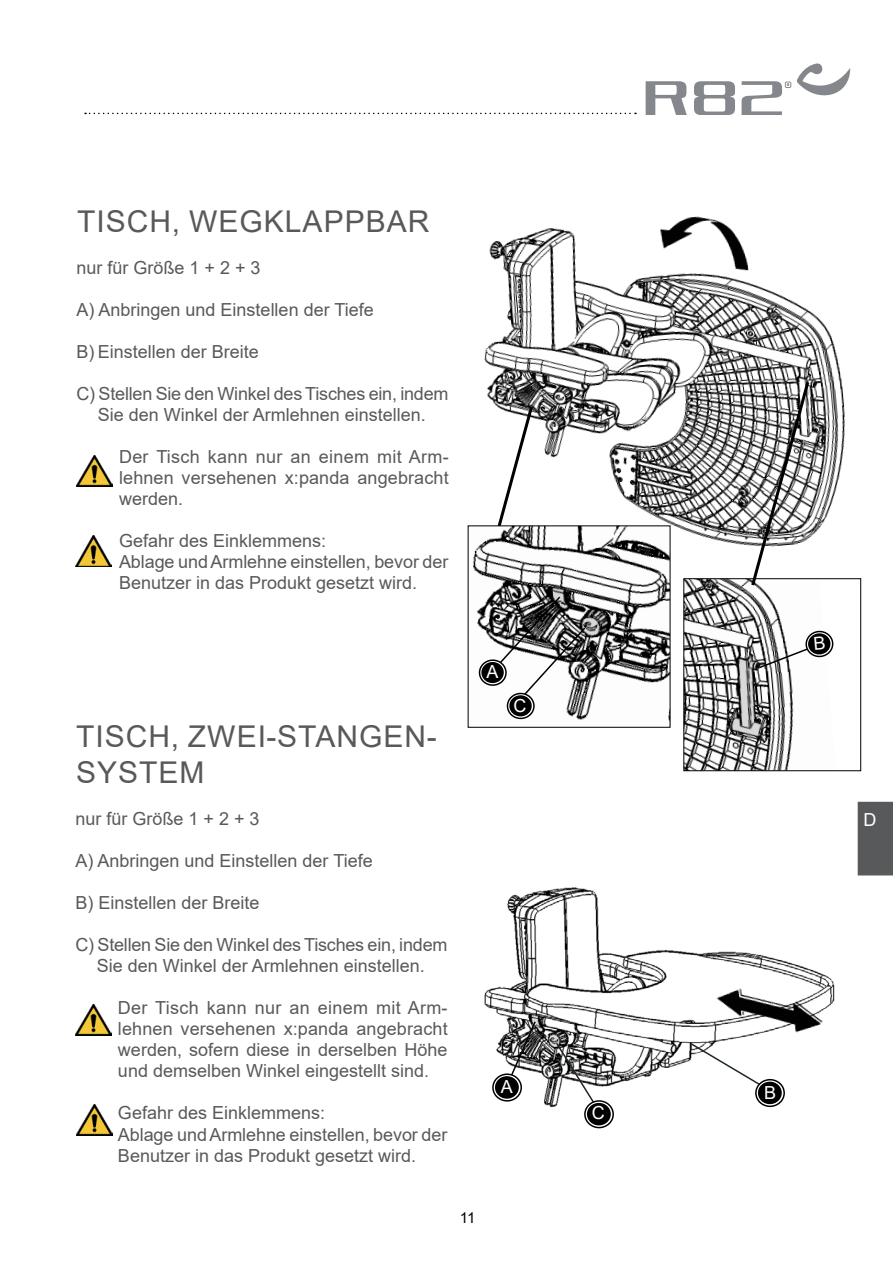
<style>
.page{position:relative;width:893px;height:1263px;background:#fff}
.page>*{position:absolute;margin:0;border:0;box-sizing:border-box;transform-origin:0 0}
.t1{font:30px/36px "Arial";letter-spacing:.035em;color:#58595b}
.t2{font:18px/21px "Arial";color:#58595b;text-align:center}
.t3{font:18px "Arial";color:#fff}
.t4{font:15px "Arial";color:#000}
</style>
<div class="page">
<img style="left:467px;top:228px;width:395px;height:369px">
<svg style="left:495px;top:403px;width:40px;height:122px"></svg>
<img style="left:654px;top:216px;width:101px;height:67px">
<img style="left:470px;top:527px;width:198px;height:193px">
<div style="left:468px;top:525px;width:202px;height:203px;border:1px solid #000"></div>
<svg style="left:488px;top:595px;width:99px;height:112px"></svg>
<svg style="left:479px;top:660px;width:27px;height:25px"></svg>
<div style="left:479px;top:659px;width:28px;height:27px;border:2px solid #000;border-radius:50%"></div>
<div style="left:482px;top:663px;width:21px;height:19px;background:#000;border-radius:50%"></div>
<div style="left:481px;top:662px;width:23px;height:21px;border:2px solid #000;border-radius:50%"></div>
<svg style="left:507px;top:693px;width:27px;height:25px"></svg>
<div style="left:507px;top:693px;width:28px;height:26px;border:2px solid #000;border-radius:50%"></div>
<div style="left:510px;top:696px;width:21px;height:20px;background:#000;border-radius:50%"></div>
<div style="left:509px;top:695px;width:23px;height:21px;border:2px solid #000;border-radius:50%"></div>
<img style="left:685px;top:580px;width:151px;height:189px">
<div style="left:683px;top:578px;width:178px;height:193px;border:1px solid #000"></div>
<svg style="left:749px;top:379px;width:62px;height:210px"></svg>
<img style="left:484px;top:862px;width:377px;height:267px">
<svg style="left:506px;top:1020px;width:31px;height:66px"></svg>
<svg style="left:493px;top:1074px;width:28px;height:27px"></svg>
<div style="left:492px;top:1073px;width:30px;height:28px;border:2px solid #000;border-radius:50%"></div>
<div style="left:496px;top:1077px;width:22px;height:21px;background:#000;border-radius:50%"></div>
<div style="left:495px;top:1076px;width:24px;height:23px;border:2px solid #000;border-radius:50%"></div>
<svg style="left:689px;top:1042px;width:76px;height:46px"></svg>
<svg style="left:756px;top:1080px;width:28px;height:26px"></svg>
<div style="left:755px;top:1079px;width:30px;height:28px;border:2px solid #000;border-radius:50%"></div>
<div style="left:759px;top:1082px;width:22px;height:21px;background:#000;border-radius:50%"></div>
<div style="left:758px;top:1082px;width:24px;height:22px;border:2px solid #000;border-radius:50%"></div>
<svg style="left:555px;top:1041px;width:48px;height:75px"></svg>
<svg style="left:585px;top:1101px;width:28px;height:26px"></svg>
<div style="left:584px;top:1100px;width:30px;height:28px;border:2px solid #000;border-radius:50%"></div>
<div style="left:588px;top:1104px;width:22px;height:21px;background:#000;border-radius:50%"></div>
<div style="left:587px;top:1103px;width:24px;height:22px;border:2px solid #000;border-radius:50%"></div>
<img style="left:716px;top:977px;width:111px;height:66px">
<div style="left:858px;top:802px;width:35px;height:73px;background:#58595b"></div>
<img style="left:77px;top:455px;width:35px;height:31px">
<img style="left:77px;top:1105px;width:35px;height:31px">
<img style="left:75px;top:536px;width:36px;height:31px">
<img style="left:75px;top:1004px;width:36px;height:31px">
<svg style="left:85px;top:113px;width:551px;height:1px"></svg>
<svg style="left:797px;top:63px;width:53px;height:33px"></svg>
<svg style="left:646px;top:81px;width:41px;height:33px"></svg>
<svg style="left:694px;top:81px;width:41px;height:33px"></svg>
<svg style="left:741px;top:81px;width:50px;height:33px"></svg>
<svg style="left:757px;top:631px;width:76px;height:38px"></svg>
<h1 class="t1" style="left:77px;top:204px;width:354px">TISCH, WEGKLAPPBAR</h1>
<p class="t2" style="left:77px;top:257px;width:186px">nur für Größe 1 + 2 + 3</p>
<p class="t2" style="left:77px;top:299px;width:299px">A) Anbringen und Einstellen der Tiefe</p>
<p class="t2" style="left:77px;top:341px;width:184px">B) Einstellen der Breite</p>
<p class="t2" style="left:77px;top:383px;width:373px">C) Stellen Sie den Winkel des Tisches ein, indem<br>Sie den Winkel der Armlehnen einstellen.</p>
<p class="t2" style="left:119px;top:446px;width:331px;text-align:justify">Der Tisch kann nur an einem mit Arm&shy;lehnen versehenen x:panda angebracht werden.</p>
<p class="t2" style="left:119px;top:530px;width:331px;text-align:left">Gefahr des Einklemmens:<br>Ablage und Armlehne einstellen, bevor der<br>Benutzer in das Produkt gesetzt wird.</p>
<h1 class="t1" style="left:76px;top:719px;width:362px">TISCH, ZWEI-STANGEN-<br>SYSTEM</h1>
<p class="t2" style="left:75px;top:808px;width:186px">nur für Größe 1 + 2 + 3</p>
<p class="t2" style="left:75px;top:850px;width:299px">A) Anbringen und Einstellen der Tiefe</p>
<p class="t2" style="left:75px;top:892px;width:186px">B) Einstellen der Breite</p>
<p class="t2" style="left:75px;top:934px;width:373px">C) Stellen Sie den Winkel des Tisches ein, indem<br>Sie den Winkel der Armlehnen einstellen.</p>
<p class="t2" style="left:118px;top:997px;width:331px;text-align:justify">Der Tisch kann nur an einem mit Arm&shy;lehnen versehenen x:panda angebracht werden, sofern diese in derselben Höhe und demselben Winkel eingestellt sind.</p>
<p class="t2" style="left:118px;top:1102px;width:331px;text-align:left">Gefahr des Einklemmens:<br>Ablage und Armlehne einstellen, bevor der<br>Benutzer in das Produkt gesetzt wird.</p>
<p class="t3" style="left:486px;top:660px;width:14px">A</p>
<p class="t3" style="left:513px;top:693px;width:14px">C</p>
<p class="t3" style="left:501px;top:1074px;width:14px">A</p>
<p class="t4" style="left:460px;top:1207px;width:17px">11</p>
<p class="t3" style="left:592px;top:1101px;width:14px">C</p>
<p class="t3" style="left:864px;top:807px;width:14px">D</p>
<p class="t3" style="left:764px;top:1080px;width:14px">B</p>
</div>
